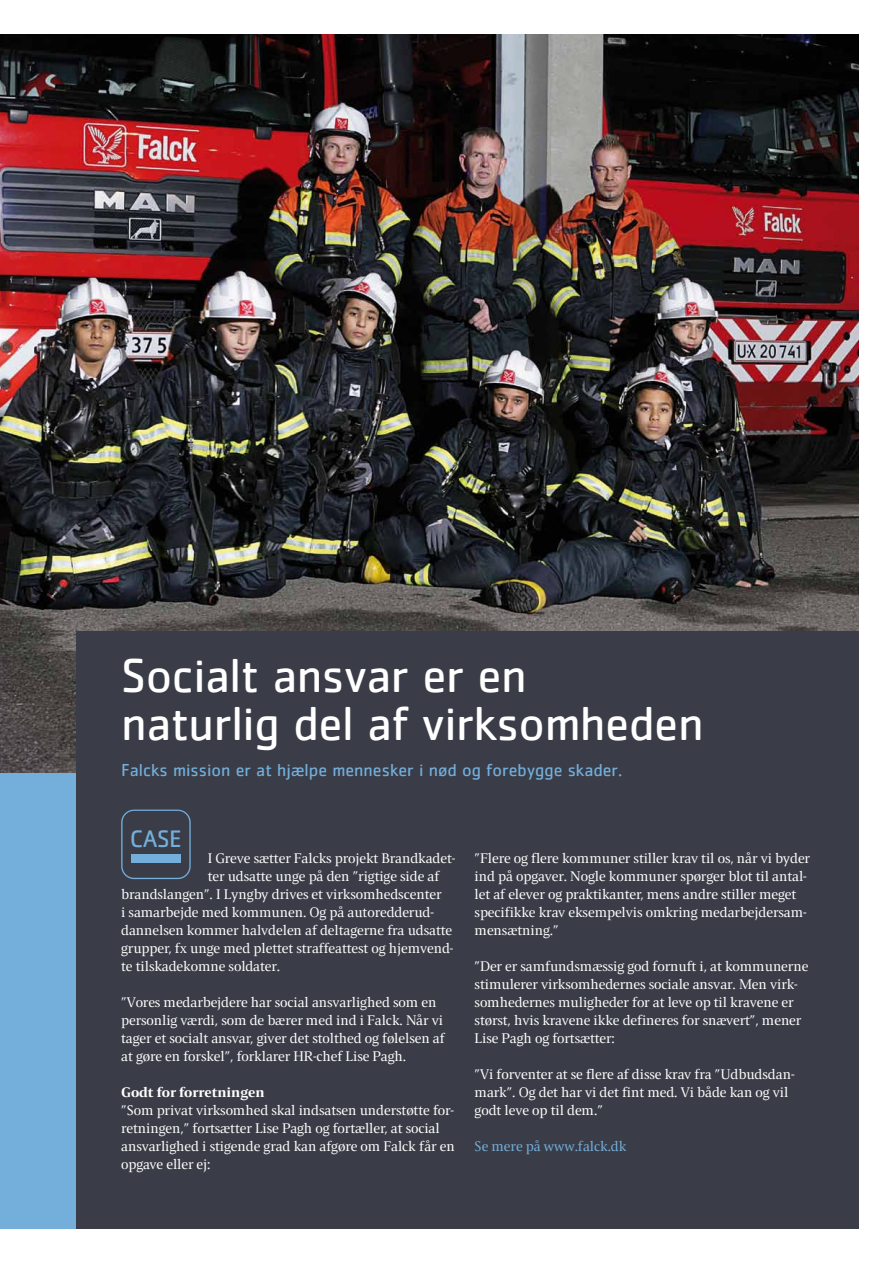
<style>
.page{position:relative;width:893px;height:1263px;background:#fff}
.page>*{position:absolute;margin:0;border:0;box-sizing:border-box;transform-origin:0 0}
.t1{font:49.5px/48px "Cachet";letter-spacing:-.01em;color:#fff}
.t2{font:24.75px "Cachet";color:#74afdb}
.t3{font:18px "Cachet";color:#74afdb}
.t4{font:15px/18px "Press Serif Pro";letter-spacing:-.005em;color:#fff}
.t5{font:15px "Press Serif Pro";letter-spacing:-.005em;color:#74afdb}
.t6{font:700 15px "Press Serif Pro";letter-spacing:-.005em;color:#fff}
</style>
<div class="page">
<img style="left:0;top:34px;width:859px;height:740px">
<div style="left:0;top:774px;width:326px;height:455px;background:#74afdb"></div>
<div style="left:77px;top:631px;width:782px;height:598px;background:#3a3d47"></div>
<svg style="left:121px;top:810px;width:70px;height:69px"></svg>
<div style="left:131px;top:854px;width:49px;height:8px;background:#74afdb"></div>
<h1 class="t1" style="left:121px;top:650px;width:584px">Socialt ansvar er en<br>naturlig del af virksomheden</h1>
<p class="t3" style="left:121px;top:759px;width:503px">Falcks mission er at hjælpe mennesker i nød og forebygge skader.</p>
<h2 class="t2" style="left:130px;top:824px;width:54px">CASE</h2>
<p class="t4" style="left:208px;top:849px;width:249px">I Greve sætter Falcks projekt Brandkadet-</p>
<p class="t4" style="left:208px;top:867px;width:233px">ter udsatte unge på den ”rigtige side af</p>
<p class="t4" style="left:121px;top:885px;width:322px">brandslangen”. I Lyngby drives et virksomhedscenter</p>
<p class="t4" style="left:121px;top:903px;width:314px">i samarbejde med kommunen. Og på autoredderud-</p>
<p class="t4" style="left:121px;top:921px;width:333px">dannelsen kommer halvdelen af deltagerne fra udsatte</p>
<p class="t4" style="left:121px;top:939px;width:334px">grupper, fx unge med plettet straffeattest og hjemvend-</p>
<p class="t4" style="left:121px;top:957px;width:161px">te tilskadekomne soldater.</p>
<p class="t4" style="left:121px;top:993px;width:325px">”Vores medarbejdere har social ansvarlighed som en personlig værdi, som de bærer med ind i Falck. Når vi tager et socialt ansvar, giver det stolthed og følelsen af at gøre en forskel”, forklarer HR-chef Lise Pagh.</p>
<p class="t6" style="left:121px;top:1084px;width:145px">Godt for forretningen</p>
<p class="t4" style="left:121px;top:1101px;width:335px">”Som privat virksomhed skal indsatsen understøtte for&shy;retningen,” fortsætter Lise Pagh og fortæller, at social ansvarlighed i stigende grad kan afgøre om Falck får en opgave eller ej:</p>
<p class="t4" style="left:475px;top:849px;width:337px">”Flere og flere kommuner stiller krav til os, når vi byder ind på opgaver. Nogle kommuner spørger blot til antal&shy;let af elever og praktikanter, mens andre stiller meget specifikke krav eksempelvis omkring medarbejdersam&shy;mensætning.”</p>
<p class="t4" style="left:475px;top:957px;width:335px">”Der er samfundsmæssig god fornuft i, at kommunerne stimulerer virksomhedernes sociale ansvar. Men virk&shy;somhedernes muligheder for at leve op til kravene er størst, hvis kravene ikke defineres for snævert”, mener Lise Pagh og fortsætter:</p>
<p class="t4" style="left:475px;top:1065px;width:321px">”Vi forventer at se flere af disse krav fra ”Udbudsdan&shy;mark”. Og det har vi det fint med. Vi både kan og vil godt leve op til dem.”</p>
<p class="t5" style="left:475px;top:1136px;width:153px">Se mere på www.falck.dk</p>
</div>
